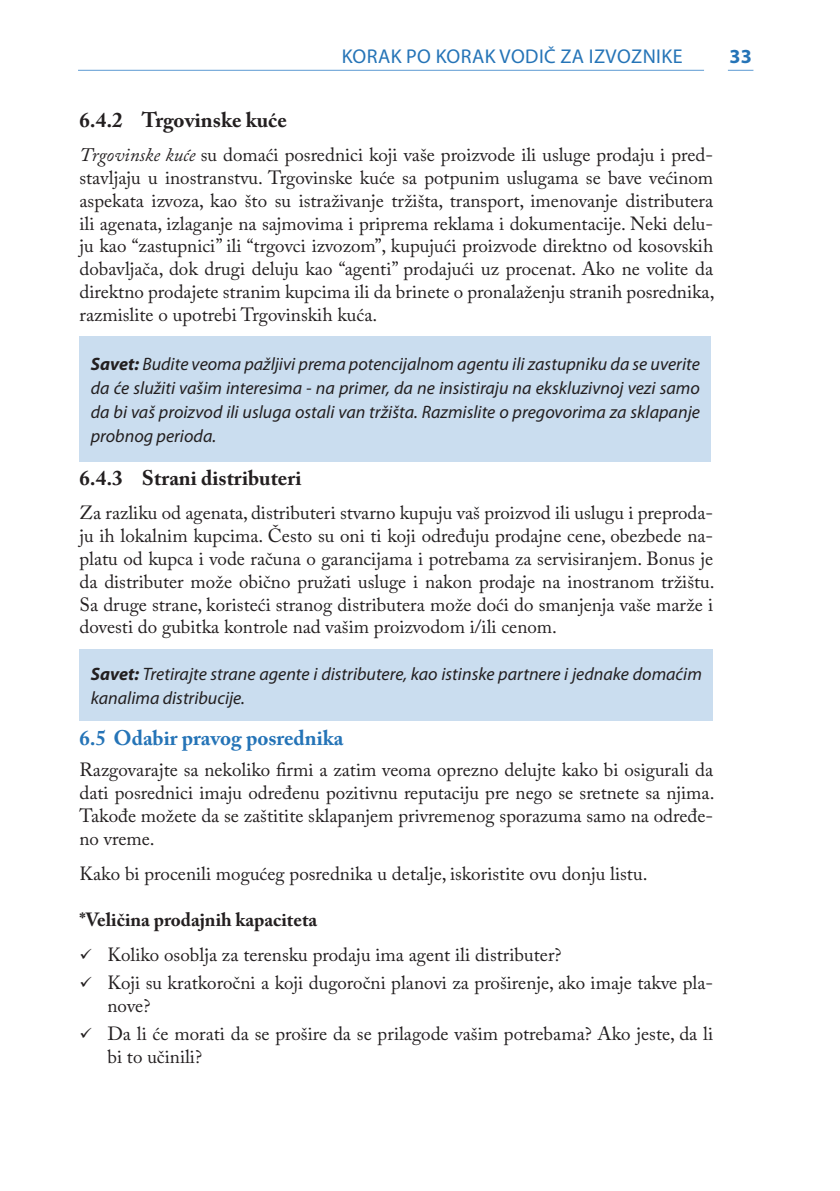
<style>
.page{position:relative;width:840px;height:1191px;background:#fff}
.page>*{position:absolute;margin:0;border:0;box-sizing:border-box;transform-origin:0 0}
.t1{font:700 21px "Adobe Caslon Pro";color:#231f20}
.t2{font:700 21px "Adobe Caslon Pro";color:#2574b7}
.t3{font:20px "Myriad Pro";letter-spacing:.02em;color:#2574b7}
.t4{font:700 20px "Myriad Pro";color:#2574b7}
.t5{font:19px/22.8px "Adobe Caslon Pro";color:#231f20;text-align:justify}
.t6{font:700 19px "Adobe Caslon Pro";color:#231f20}
.t7{font:italic 18px/24px "Myriad Pro";color:#231f20;text-align:justify}
.s1{font-style:italic}
.s2{font-weight:700}
</style>
<div class="page">
<hr style="left:78px;top:70px;width:625px;height:1px;background:#5c9ad3">
<svg style="left:727px;top:70px;width:26px;height:1px"></svg>
<div style="left:79px;top:336px;width:631px;height:126px;background:#caddef"></div>
<div style="left:79px;top:649px;width:633px;height:72px;background:#caddef"></div>
<p class="t3" style="left:341px;top:44px;width:342px">KORAK PO KORAK VODIČ ZA IZVOZNIKE</p>
<p class="t4" style="left:729px;top:43px;width:24px">33</p>
<p class="t1" style="left:79px;top:107px;width:209px">6.4.2 Trgovinske kuće</p>
<p class="t5" style="left:79px;top:143px;width:636px"><span class="s1">Trgovinske kuće</span> su domaći posrednici koji vaše proizvode ili usluge prodaju i pred&shy;stavljaju u inostranstvu. Trgovinske kuće sa potpunim uslugama se bave većinom aspekata izvoza, kao što su istraživanje tržišta, transport, imenovanje distributera ili agenata, izlaganje na sajmovima i priprema reklama i dokumentacije. Neki delu&shy;ju kao “zastupnici” ili “trgovci izvozom”, kupujući proizvode direktno od kosovskih dobavljača, dok drugi deluju kao “agenti” prodajući uz procenat. Ako ne volite da direktno prodajete stranim kupcima ili da brinete o pronalaženju stranih posrednika, razmislite o upotrebi Trgovinskih kuća.</p>
<p class="t7" style="left:91px;top:352px;width:610px"><span class="s2">Savet:</span> Budite veoma pažljivi prema potencijalnom agentu ili zastupniku da se uverite da će služiti vašim interesima - na primer, da ne insistiraju na ekskluzivnoj vezi samo da bi vaš proizvod ili usluga ostali van tržišta. Razmislite o pregovorima za sklapanje probnog perioda.</p>
<p class="t1" style="left:79px;top:465px;width:223px">6.4.3 Strani distributeri</p>
<p class="t5" style="left:79px;top:501px;width:636px">Za razliku od agenata, distributeri stvarno kupuju vaš proizvod ili uslugu i preproda&shy;ju ih lokalnim kupcima. Često su oni ti koji određuju prodajne cene, obezbede na&shy;platu od kupca i vode računa o garancijama i potrebama za servisiranjem. Bonus je da distributer može obično pružati usluge i nakon prodaje na inostranom tržištu.<br>Sa druge strane, koristeći stranog distributera može doći do smanjenja vaše marže i dovesti do gubitka kontrole nad vašim proizvodom i/ili cenom.</p>
<p class="t7" style="left:91px;top:661px;width:612px"><span class="s2">Savet:</span> Tretirajte strane agente i distributere, kao istinske partnere i jednake domaćim kanalima distribucije.</p>
<p class="t2" style="left:79px;top:725px;width:265px">6.5 Odabir pravog posrednika</p>
<p class="t5" style="left:79px;top:758px;width:636px">Razgovarajte sa nekoliko firmi a zatim veoma oprezno delujte kako bi osigurali da dati posrednici imaju određenu pozitivnu reputaciju pre nego se sretnete sa njima.<br>Takođe možete da se zaštitite sklapanjem privremenog sporazuma samo na određe&shy;no vreme.</p>
<p class="t5" style="left:79px;top:861px;width:569px">Kako bi procenili mogućeg posrednika u detalje, iskoristite ovu donju listu.</p>
<p class="t6" style="left:79px;top:908px;width:239px">*Veličina prodajnih kapaciteta</p>
<p class="t5" style="left:107px;top:939px;width:607px;line-height:28.4px">Koliko osoblja za terensku prodaju ima agent ili distributer?<br>Koji su kratkoročni a koji dugoročni planovi za proširenje, ako imaje takve pla-</p>
<p class="t5" style="left:107px;top:991px;width:607px;line-height:28.4px">nove?<br>Da li će morati da se prošire da se prilagode vašim potrebama? Ako jeste, da li</p>
<p class="t5" style="left:107px;top:1045px;width:96px">bi to učinili?</p>
</div>
